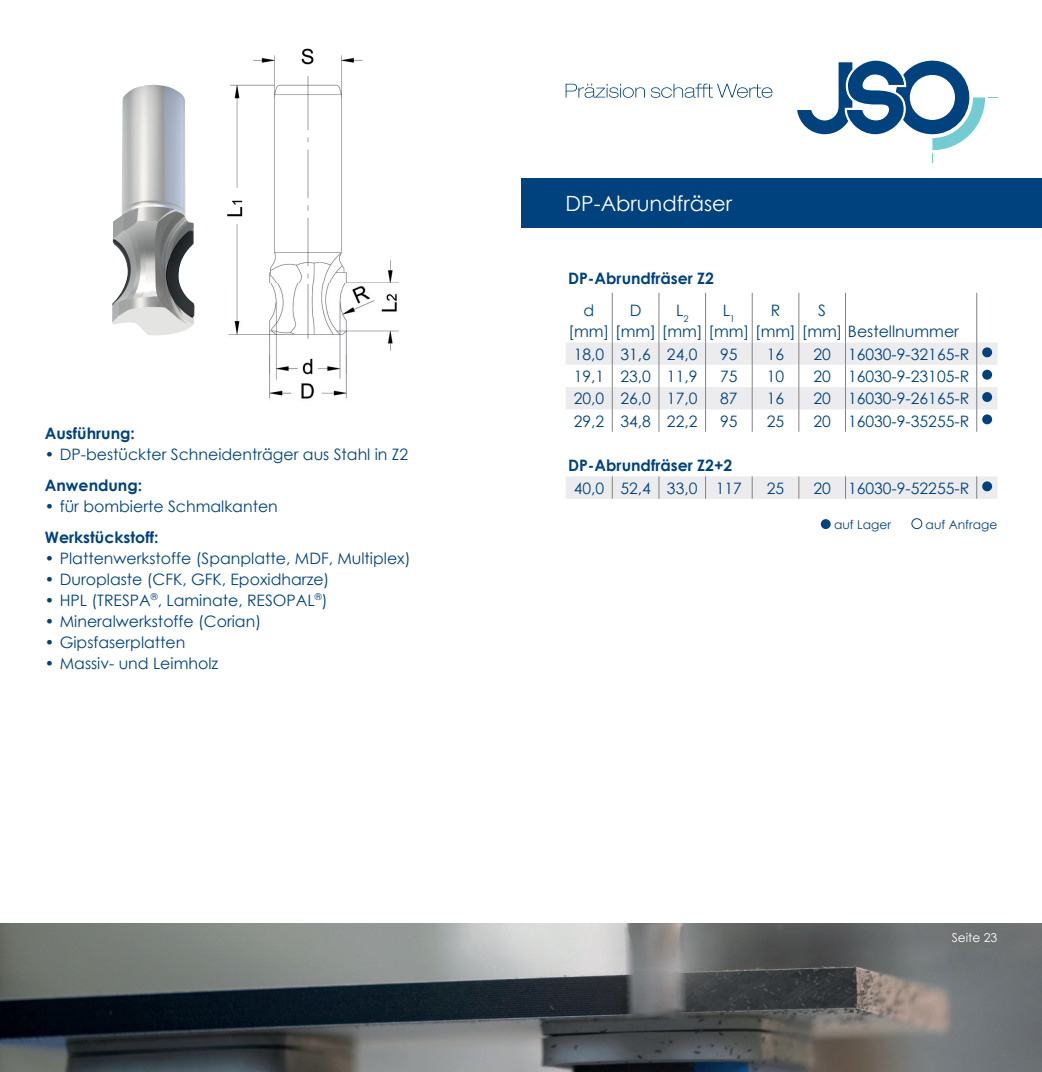
<style>
.page{position:relative;width:1042px;height:1072px;background:#fff}
.page>*{position:absolute;margin:0;border:0;box-sizing:border-box;transform-origin:0 0}
.t1{font:21px "Century Gothic";color:#fff}
.t2{font:15.75px/21px "Century Gothic";color:#00427d}
.t3{font:700 15.75px "Century Gothic";color:#00427d}
.t4{font:12.25px "Century Gothic";color:#00427d}
.t5{font:12.25px "Century Gothic";color:#fff}
</style>
<div class="page">
<img style="left:0;top:923px;width:1042px;height:148px">
<svg style="left:797px;top:61px;width:200px;height:102px"></svg>
<svg style="left:566px;top:84px;width:79px;height:14px"></svg>
<svg style="left:651px;top:84px;width:121px;height:14px"></svg>
<div style="left:521px;top:179px;width:521px;height:49px;background:#00427d"></div>
<img style="left:112px;top:85px;width:83px;height:250px">
<hr style="left:612px;top:293px;width:1px;height:49px;background:#808285">
<hr style="left:658px;top:293px;width:1px;height:49px;background:#808285">
<hr style="left:705px;top:293px;width:1px;height:49px;background:#808285">
<hr style="left:752px;top:293px;width:1px;height:49px;background:#808285">
<hr style="left:798px;top:293px;width:1px;height:49px;background:#808285">
<hr style="left:845px;top:293px;width:1px;height:49px;background:#808285">
<hr style="left:976px;top:293px;width:1px;height:49px;background:#808285">
<div style="left:566px;top:476px;width:431px;height:23px;background:#ececee"></div>
<svg style="left:566px;top:342px;width:431px;height:90px"></svg>
<div style="left:982px;top:347px;width:10px;height:10px;background:#00427d;border-radius:50%"></div>
<div style="left:982px;top:370px;width:10px;height:9px;background:#00427d;border-radius:50%"></div>
<div style="left:982px;top:392px;width:10px;height:10px;background:#00427d;border-radius:50%"></div>
<div style="left:982px;top:414px;width:10px;height:10px;background:#00427d;border-radius:50%"></div>
<div style="left:982px;top:481px;width:10px;height:10px;background:#00427d;border-radius:50%"></div>
<div style="left:821px;top:519px;width:10px;height:10px;background:#00427d;border-radius:50%"></div>
<div style="left:911px;top:518px;width:11px;height:11px;border:1px solid #00427d;border-radius:50%"></div>
<img style="left:227px;top:48px;width:172px;height:351px">
<p class="t3" style="left:45px;top:421px;width:92px">Ausführung:</p>
<p class="t2" style="left:45px;top:443px;width:365px">• DP-bestückter Schneidenträger aus Stahl in Z2</p>
<p class="t3" style="left:45px;top:473px;width:99px">Anwendung:</p>
<p class="t2" style="left:45px;top:495px;width:234px">• für bombierte Schmalkanten</p>
<p class="t3" style="left:45px;top:525px;width:115px">Werkstückstoff:</p>
<p class="t2" style="left:45px;top:547px;width:367px">• Plattenwerkstoffe (Spanplatte, MDF, Multiplex)</p>
<p class="t2" style="left:45px;top:568px;width:286px">• Duroplaste (CFK, GFK, Epoxidharze)</p>
<p class="t2" style="left:45px;top:589px;width:284px">• HPL (TRESPA<sup>®</sup>, Laminate, RESOPAL<sup>®</sup>)</p>
<p class="t2" style="left:45px;top:610px;width:218px">• Mineralwerkstoffe (Corian)</p>
<p class="t2" style="left:45px;top:631px;width:142px">• Gipsfaserplatten</p>
<p class="t2" style="left:45px;top:652px;width:175px">• Massiv- und Leimholz</p>
<h1 class="t1" style="left:566px;top:189px;width:168px">DP-Abrundfräser</h1>
<p class="t3" style="left:568px;top:266px;width:147px">DP-Abrundfräser Z2</p>
<p class="t2" style="left:569px;top:300px;width:392px;text-indent:15px">d<br>[mm] [mm] [mm] [mm] [mm] [mm] Bestellnummer</p>
<p class="t2" style="left:630px;top:300px;width:13px">D</p>
<p class="t2" style="left:676px;top:300px;width:14px">L<sub>2</sub></p>
<p class="t2" style="left:723px;top:300px;width:14px">L<sub>1</sub></p>
<p class="t2" style="left:771px;top:300px;width:11px">R</p>
<p class="t2" style="left:818px;top:300px;width:9px">S</p>
<p class="t2" style="left:574px;top:343px;width:125px">18,0 31,6 24,0</p>
<p class="t2" style="left:720px;top:343px;width:19px">95</p>
<p class="t2" style="left:767px;top:343px;width:19px">16</p>
<p class="t2" style="left:813px;top:343px;width:157px">20 16030-9-32165-R</p>
<p class="t2" style="left:574px;top:365px;width:125px">19,1 23,0 11,9</p>
<p class="t2" style="left:720px;top:365px;width:19px">75</p>
<p class="t2" style="left:767px;top:365px;width:19px">10</p>
<p class="t2" style="left:813px;top:365px;width:157px">20 16030-9-23105-R</p>
<p class="t2" style="left:574px;top:388px;width:125px">20,0 26,0 17,0</p>
<p class="t2" style="left:720px;top:388px;width:19px">87</p>
<p class="t2" style="left:767px;top:388px;width:19px">16</p>
<p class="t2" style="left:813px;top:388px;width:157px">20 16030-9-26165-R</p>
<p class="t2" style="left:574px;top:410px;width:125px">29,2 34,8 22,2</p>
<p class="t2" style="left:720px;top:410px;width:19px">95</p>
<p class="t2" style="left:767px;top:410px;width:19px">25</p>
<p class="t2" style="left:813px;top:410px;width:157px">20 16030-9-35255-R</p>
<p class="t3" style="left:568px;top:453px;width:166px">DP-Abrundfräser Z2+2</p>
<p class="t2" style="left:574px;top:477px;width:170px">40,0 52,4 33,0 117</p>
<p class="t2" style="left:767px;top:477px;width:19px">25</p>
<p class="t2" style="left:813px;top:477px;width:157px">20 16030-9-52255-R</p>
<p class="t4" style="left:834px;top:516px;width:58px">auf Lager</p>
<p class="t4" style="left:925px;top:516px;width:73px">auf Anfrage</p>
<p class="t5" style="left:951px;top:929px;width:47px">Seite 23</p>
</div>
